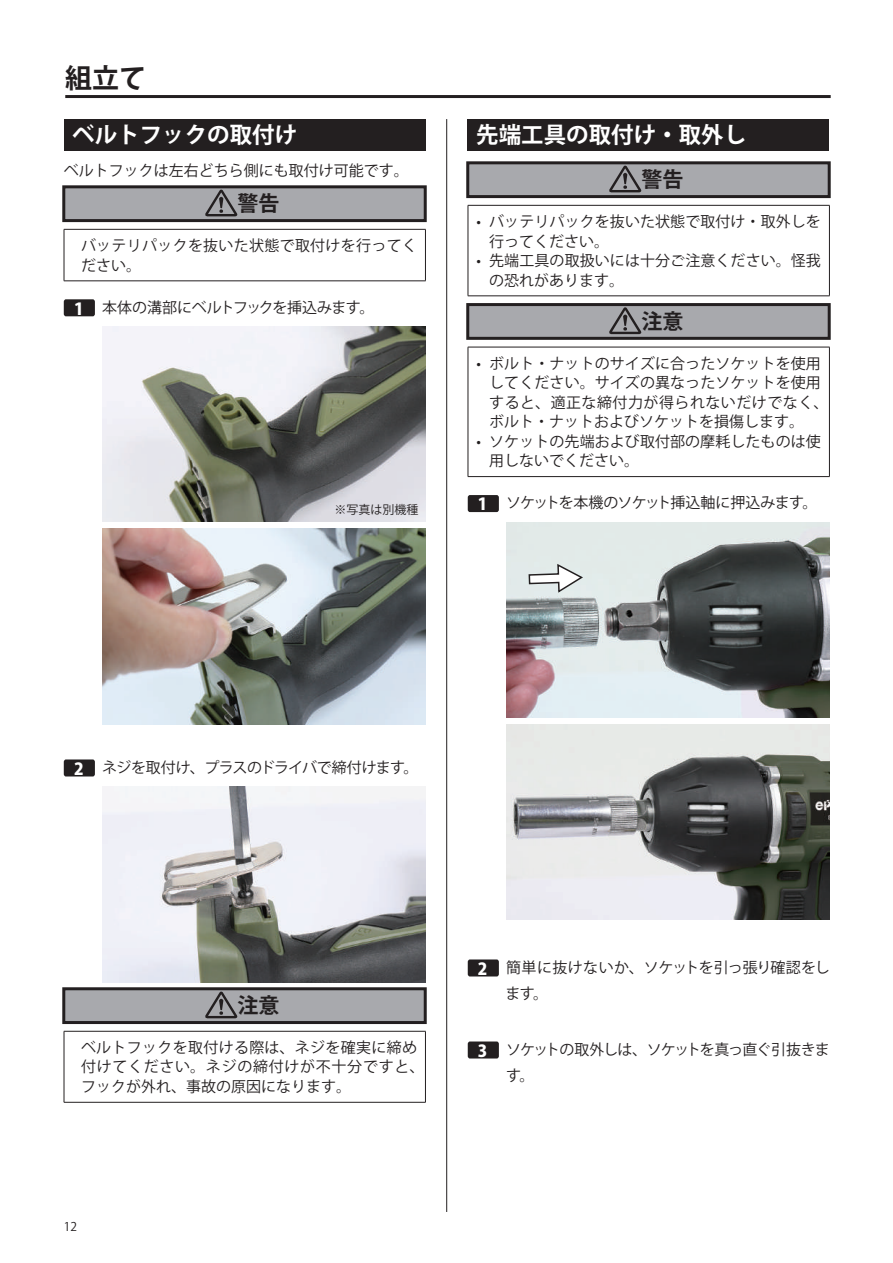
<style>
.page{position:relative;width:893px;height:1263px;background:#fff}
.page>*{position:absolute;margin:0;border:0;box-sizing:border-box;transform-origin:0 0}
.t1{font:700 27px "Koz Go Pro";color:#231f20}
.t2{font:700 22.5px "Koz Go Pro";color:#fff}
.t3{font:700 21px "Koz Go Pr 6 N";color:#231f20}
.t4{font:15px/19.5px "Koz Go Pr 6 N";letter-spacing:.005em;color:#231f20}
.t5{font:15px/26px "Koz Go Pr 6 N";letter-spacing:-.06em;color:#231f20}
.t6{font:15px "Koz Go Pr 6 N";letter-spacing:-.03em;color:#231f20}
.t7{font:15px "Koz Go Pr 6 N";letter-spacing:-.04em;color:#231f20}
.t8{font:12px "Koz Go Pr 6 N";color:#231f20}
.t9{font:12px "Koz Go Pro";color:#231f20}
.s1{font-family:"Koz Go Pro";font-weight:800;font-size:16.5px;color:#fff}
</style>
<div class="page">
<hr style="left:446px;top:119px;width:1px;height:1093px;background:#231f20">
<hr style="left:65px;top:95px;width:766px;height:3px;background:#231f20">
<div style="left:64px;top:119px;width:361px;height:31px;background:#231f20"></div>
<div style="left:64px;top:187px;width:361px;height:34px;background:#a8a9ad"></div>
<div style="left:62px;top:185px;width:365px;height:37px;border:3px solid #231f20"></div>
<div style="left:64px;top:989px;width:361px;height:33px;background:#a8a9ad"></div>
<div style="left:62px;top:987px;width:365px;height:37px;border:3px solid #231f20"></div>
<svg style="left:205px;top:190px;width:32px;height:26px"></svg>
<hr style="left:64px;top:229px;width:362px;height:1px;background:#231f20">
<hr style="left:64px;top:230px;width:1px;height:51px;background:#231f20">
<hr style="left:425px;top:230px;width:1px;height:51px;background:#231f20">
<hr style="left:64px;top:281px;width:362px;height:1px;background:#231f20">
<div style="left:64px;top:299px;width:31px;height:17px;background:#231f20;border-radius:2px"></div>
<img style="left:102px;top:326px;width:323px;height:196px">
<img style="left:102px;top:529px;width:323px;height:195px">
<div style="left:64px;top:759px;width:31px;height:17px;background:#231f20;border-radius:2px"></div>
<img style="left:102px;top:786px;width:323px;height:196px">
<svg style="left:205px;top:992px;width:32px;height:26px"></svg>
<hr style="left:64px;top:1031px;width:362px;height:1px;background:#231f20">
<hr style="left:64px;top:1031px;width:1px;height:71px;background:#231f20">
<hr style="left:425px;top:1031px;width:1px;height:71px;background:#231f20">
<hr style="left:64px;top:1102px;width:362px;height:1px;background:#231f20">
<div style="left:468px;top:119px;width:361px;height:31px;background:#231f20"></div>
<div style="left:468px;top:163px;width:361px;height:34px;background:#a8a9ad"></div>
<div style="left:466px;top:161px;width:365px;height:37px;border:3px solid #231f20"></div>
<div style="left:468px;top:305px;width:361px;height:33px;background:#a8a9ad"></div>
<div style="left:466px;top:303px;width:365px;height:37px;border:3px solid #231f20"></div>
<svg style="left:609px;top:166px;width:32px;height:26px"></svg>
<hr style="left:468px;top:205px;width:362px;height:1px;background:#231f20">
<hr style="left:468px;top:206px;width:1px;height:90px;background:#231f20">
<hr style="left:829px;top:206px;width:1px;height:90px;background:#231f20">
<hr style="left:468px;top:296px;width:362px;height:1px;background:#231f20">
<svg style="left:609px;top:307px;width:32px;height:27px"></svg>
<hr style="left:468px;top:347px;width:362px;height:1px;background:#231f20">
<hr style="left:468px;top:347px;width:1px;height:129px;background:#231f20">
<hr style="left:829px;top:347px;width:1px;height:129px;background:#231f20">
<hr style="left:468px;top:476px;width:362px;height:1px;background:#231f20">
<div style="left:468px;top:495px;width:31px;height:17px;background:#231f20;border-radius:2px"></div>
<img style="left:506px;top:522px;width:323px;height:196px">
<svg style="left:528px;top:563px;width:56px;height:30px"></svg>
<img style="left:506px;top:724px;width:323px;height:196px">
<div style="left:468px;top:959px;width:31px;height:17px;background:#231f20;border-radius:2px"></div>
<div style="left:468px;top:1041px;width:31px;height:17px;background:#231f20;border-radius:2px"></div>
<h1 class="t1" style="left:65px;top:60px;width:82px">組立て</h1>
<h2 class="t2" style="left:72px;top:121px;width:226px">ベルトフックの取付け</h2>
<p class="t4" style="left:64px;top:161px;width:347px">ベルトフックは左右どちら側にも取付け可能です。</p>
<h3 class="t3" style="left:237px;top:192px;width:43px">警告</h3>
<p class="t4" style="left:81px;top:236px;width:337px">バッテリパックを抜いた状態で取付けを行ってください。</p>
<p class="t4" style="left:74px;top:298px;width:302px"><span class="s1">1</span> 本体の溝部にベルトフックを挿込みます。</p>
<p class="t8" style="left:334px;top:503px;width:85px">※写真は別機種</p>
<h2 class="t2" style="left:476px;top:121px;width:271px">先端工具の取付け・取外し</h2>
<h3 class="t3" style="left:641px;top:168px;width:43px">警告</h3>
<p class="t4" style="left:489px;top:212px;width:333px;text-indent:-13px">• バッテリパックを抜いた状態で取付け・取外しを行ってください。</p>
<p class="t4" style="left:489px;top:251px;width:333px;text-indent:-13px">• 先端工具の取扱いには十分ご注意ください。怪我の恐れがあります。</p>
<h3 class="t3" style="left:641px;top:309px;width:43px">注意</h3>
<p class="t4" style="left:489px;top:354px;width:341px;text-indent:-13px">• ボルト・ナットのサイズに合ったソケットを使用してください。サイズの異なったソケットを使用すると、適正な締付力が得られないだけでなく、ボルト・ナットおよびソケットを損傷します。</p>
<p class="t4" style="left:489px;top:432px;width:333px;text-indent:-13px">• ソケットの先端および取付部の摩耗したものは使用しないでください。</p>
<p class="t7" style="left:478px;top:494px;width:341px"><span class="s1">1</span> ソケットを本機のソケット挿込軸に押込みます。</p>
<p class="t6" style="left:74px;top:759px;width:346px"><span class="s1">2</span> ネジを取付け、プラスのドライバで締付けます。</p>
<h3 class="t3" style="left:237px;top:994px;width:43px">注意</h3>
<p class="t4" style="left:81px;top:1038px;width:345px">ベルトフックを取付ける際は、ネジを確実に締め付けてください。ネジの締付けが不十分ですと、フックが外れ、事故の原因になります。</p>
<p class="t9" style="left:64px;top:1219px;width:15px">12</p>
<p class="t4" style="left:505px;top:954px;width:326px;line-height:26px;text-indent:-27px"><span class="s1">2</span> 簡単に抜けないか、ソケットを引っ張り確認をします。</p>
<p class="t5" style="left:506px;top:1036px;width:325px;text-indent:-28px"><span class="s1">3</span> ソケットの取外しは、ソケットを真っ直ぐ引抜きます。</p>
</div>
